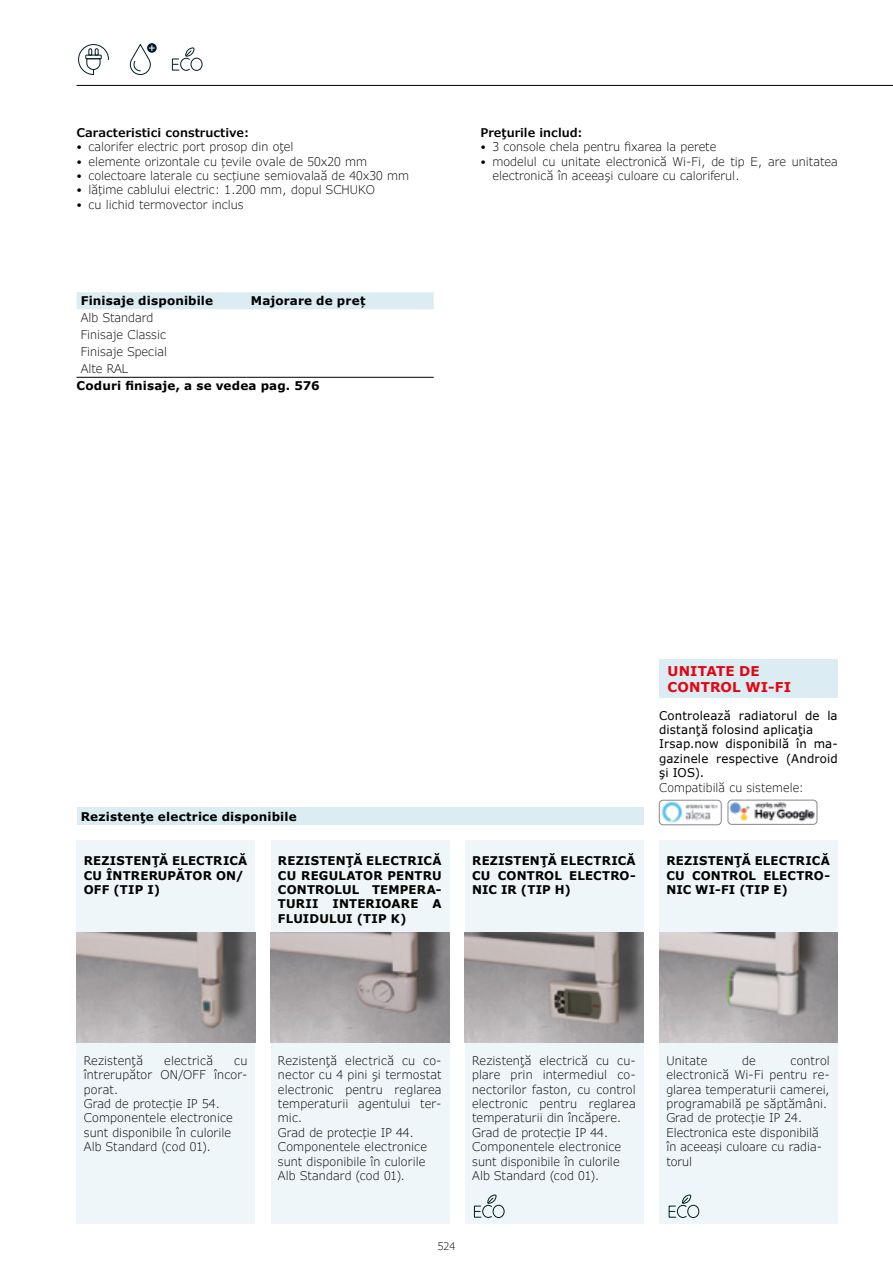
<style>
.page{position:relative;width:893px;height:1263px;background:#fff}
.page>*{position:absolute;margin:0;border:0;box-sizing:border-box;transform-origin:0 0}
.t1{font:700 13.5px/16.2px "Verdana Pro";letter-spacing:.01em;color:#e30613}
.t2{font:300 12px/14.4px "Verdana Pro";color:#000}
.t3{font:700 12px/14.4px "Verdana Pro";letter-spacing:.015em;color:#000;text-align:justify}
.t4{font:12px/14.4px "Verdana Pro";letter-spacing:.01em;color:#000}
.t5{font:600 12px "Verdana Pro";color:#000}
.t6{font:300 12px "Verdana Pro";letter-spacing:.02em;color:#000}
.t7{font:300 10.5px "Verdana Pro";color:#000}
</style>
<div class="page">
<hr style="left:77px;top:85px;width:816px;height:1px;background:#000">
<svg style="left:78px;top:44px;width:31px;height:31px"></svg>
<svg style="left:147px;top:43px;width:10px;height:10px"></svg>
<svg style="left:129px;top:43px;width:25px;height:32px"></svg>
<div style="left:185px;top:48px;width:9px;height:9px;border:1px solid #001e25"></div>
<div style="left:191px;top:58px;width:11px;height:13px;border:1px solid #001e25;border-radius:50%"></div>
<svg style="left:172px;top:50px;width:20px;height:21px"></svg>
<div style="left:77px;top:292px;width:357px;height:17px;background:#dcecf3"></div>
<hr style="left:77px;top:377px;width:170px;height:1px;background:#000">
<hr style="left:247px;top:377px;width:187px;height:1px;background:#000">
<div style="left:77px;top:808px;width:566px;height:17px;background:#dcecf3"></div>
<div style="left:659px;top:660px;width:179px;height:38px;background:#dcecf3"></div>
<img style="left:659px;top:800px;width:62px;height:25px">
<div style="left:659px;top:800px;width:62px;height:25px;border:1px solid #878787;border-radius:4px"></div>
<img style="left:728px;top:800px;width:89px;height:24px">
<div style="left:728px;top:800px;width:89px;height:24px;border:1px solid #878787;border-radius:4px"></div>
<div style="left:659px;top:840px;width:179px;height:384px;background:#eef6f9"></div>
<div style="left:465px;top:840px;width:178px;height:384px;background:#eef6f9"></div>
<div style="left:271px;top:840px;width:178px;height:384px;background:#eef6f9"></div>
<div style="left:77px;top:840px;width:178px;height:384px;background:#eef6f9"></div>
<div style="left:487px;top:1195px;width:9px;height:8px;border:1px solid #001e25"></div>
<div style="left:493px;top:1205px;width:11px;height:13px;border:1px solid #001e25;border-radius:50%"></div>
<svg style="left:474px;top:1197px;width:20px;height:21px"></svg>
<div style="left:682px;top:1195px;width:9px;height:8px;border:1px solid #001e25"></div>
<div style="left:687px;top:1205px;width:12px;height:13px;border:1px solid #001e25;border-radius:50%"></div>
<svg style="left:669px;top:1197px;width:20px;height:21px"></svg>
<img style="left:77px;top:932px;width:178px;height:111px">
<img style="left:465px;top:932px;width:178px;height:111px">
<img style="left:271px;top:932px;width:178px;height:111px">
<img style="left:659px;top:932px;width:179px;height:111px">
<p class="t5" style="left:77px;top:125px;width:174px">Caracteristici constructive:</p>
<p class="t2" style="left:77px;top:140px;width:218px">• calorifer electric port prosop din oţel</p>
<p class="t2" style="left:77px;top:154px;width:292px">• elemente orizontale cu țevile ovale de 50x20 mm</p>
<p class="t2" style="left:77px;top:169px;width:334px">• colectoare laterale cu secțiune semiovalaă de 40x30 mm</p>
<p class="t2" style="left:77px;top:183px;width:300px">• lățime cablului electric: 1.200 mm, dopul SCHUKO</p>
<p class="t2" style="left:77px;top:197px;width:169px">• cu lichid termovector inclus</p>
<p class="t3" style="left:81px;top:294px;width:134px">Finisaje disponibile</p>
<p class="t3" style="left:251px;top:294px;width:116px">Majorare de preț</p>
<p class="t2" style="left:81px;top:310px;width:88px;line-height:17.1px">Alb Standard<br>Finisaje Classic<br>Finisaje Special<br>Alte RAL</p>
<p class="t3" style="left:77px;top:379px;width:245px">Coduri finisaje, a se vedea pag. 576</p>
<p class="t5" style="left:480px;top:125px;width:104px">Preţurile includ:</p>
<p class="t2" style="left:480px;top:140px;width:237px">• 3 console chela pentru fixarea la perete</p>
<p class="t2" style="left:492px;top:154px;width:347px;text-indent:-12px">• modelul cu unitate electronică Wi-Fi, de tip E, are unitatea electronică în aceeaşi culoare cu caloriferul.</p>
<p class="t3" style="left:81px;top:810px;width:217px">Rezistenţe electrice disponibile</p>
<p class="t1" style="left:668px;top:663px;width:125px">UNITATE DE<br>CONTROL WI-FI</p>
<p class="t4" style="left:659px;top:708px;width:180px">Controlează radiatorul de la distanţă folosind aplicaţia<br>Irsap.now disponibilă în ma&shy;gazinele respective (Android şi IOS).</p>
<p class="t2" style="left:659px;top:780px;width:146px">Compatibilă cu sistemele:</p>
<p class="t3" style="left:84px;top:854px;width:165px;text-align:left">REZISTENŢĂ ELECTRICĂ<br>CU ÎNTRERUPĂTOR ON/<br>OFF (TIP I)</p>
<p class="t3" style="left:278px;top:854px;width:165px">REZISTENŢĂ ELECTRICĂ CU REGULATOR PENTRU CONTROLUL TEMPERA-TURII INTERIOARE A FLUIDULUI (TIP K)</p>
<p class="t3" style="left:472px;top:854px;width:165px">REZISTENŢĂ ELECTRICĂ CU CONTROL ELECTRO-NIC IR (TIP H)</p>
<p class="t3" style="left:666px;top:854px;width:165px">REZISTENŢĂ ELECTRICĂ CU CONTROL ELECTRO-NIC WI-FI (TIP E)</p>
<p class="t2" style="left:84px;top:1053px;width:165px;text-indent:150px">cu întrerupător ON/OFF încor&shy;porat.<br>Grad de protecție IP 54.<br>Componentele electronice sunt disponibile în culorile<br>Alb Standard (cod 01).</p>
<p class="t2" style="left:472px;top:1053px;width:165px">Rezistenţă electrică cu cu&shy;plare prin intermediul co&shy;nectorilor faston, cu control electronic pentru reglarea temperaturii din încăpere.<br>Grad de protecție IP 44.<br>Componentele electronice sunt disponibile în culorile<br>Alb Standard (cod 01).</p>
<p class="t2" style="left:666px;top:1053px;width:42px">Unitate</p>
<p class="t2" style="left:742px;top:1053px;width:15px">de</p>
<p class="t2" style="left:84px;top:1053px;width:61px">Rezistenţă</p>
<p class="t6" style="left:164px;top:1053px;width:50px">electrică</p>
<p class="t2" style="left:278px;top:1053px;width:165px">Rezistenţă electrică cu co&shy;nector cu 4 pini şi termostat electronic pentru reglarea temperaturii agentului ter&shy;mic.<br>Grad de protecție IP 44.<br>Componentele electronice sunt disponibile în culorile<br>Alb Standard (cod 01).</p>
<p class="t2" style="left:666px;top:1053px;width:165px;text-indent:124px">control electronică Wi-Fi pentru re&shy;glarea temperaturii camerei, programabilă pe săptămâni.<br>Grad de protecție IP 24.<br>Electronica este disponibilă în aceeași culoare cu radia&shy;torul</p>
<p class="t7" style="left:438px;top:1239px;width:19px">524</p>
</div>
